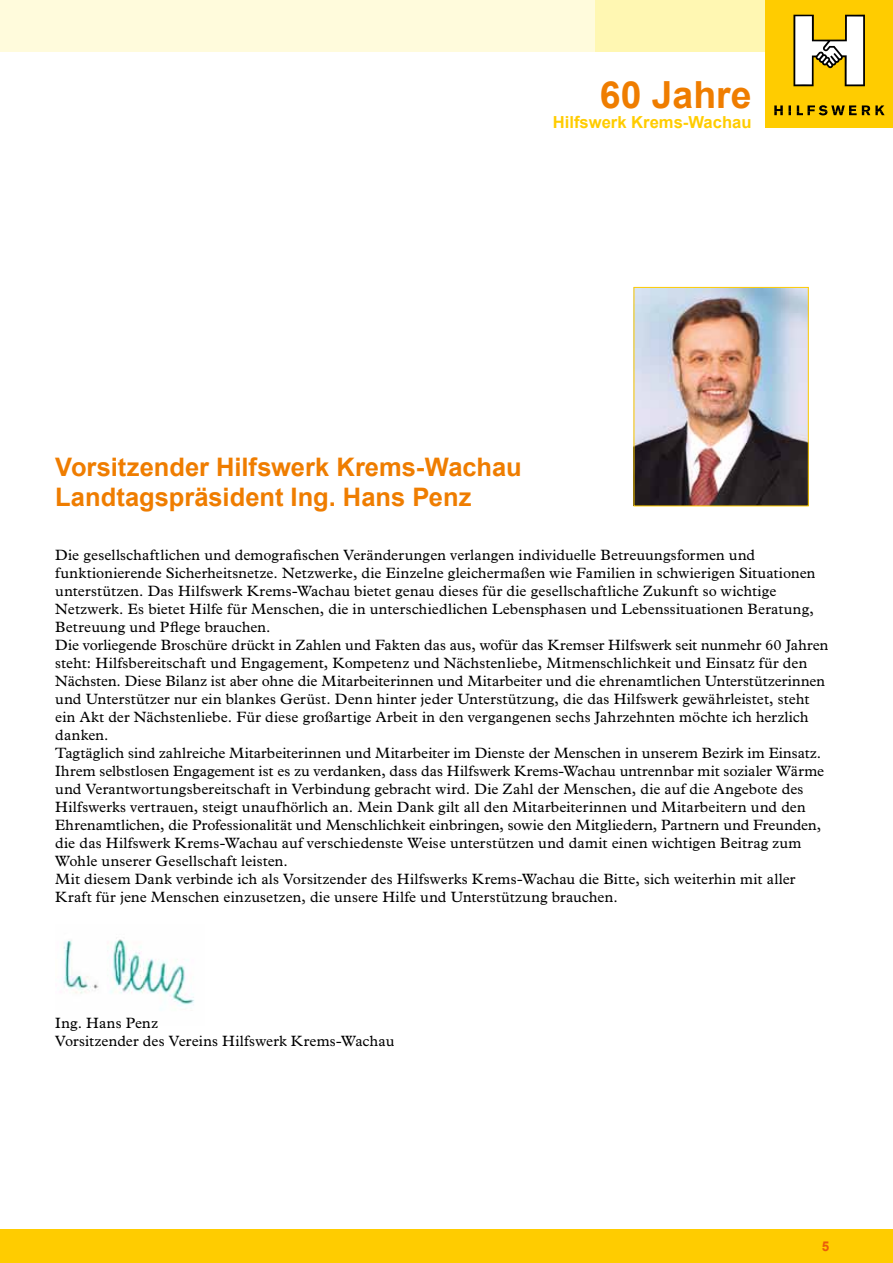
<style>
.page{position:relative;width:893px;height:1263px;background:#fff}
.page>*{position:absolute;margin:0;border:0;box-sizing:border-box;transform-origin:0 0}
.t1{font:700 37.35px "Arial";color:#ef7d00}
.t2{font:700 25.5px/30px "Arial";color:#ef7d00}
.t3{font:700 16.65px "Arial";color:#fc0}
.t4{font:15px/18px "Plantin";letter-spacing:.01em;color:#000}
.t5{font:700 13.5px "Arial";color:#ea5b0b}
</style>
<div class="page">
<div style="left:0;top:1229px;width:893px;height:34px;background:#fc0"></div>
<div style="left:0;top:0;width:893px;height:51px;background:#fffbdc"></div>
<div style="left:595px;top:0;width:298px;height:51px;background:#fff7b2"></div>
<div style="left:765px;top:0;width:128px;height:128px;background:#fc0"></div>
<svg style="left:774px;top:105px;width:111px;height:10px"></svg>
<svg style="left:793px;top:15px;width:72px;height:71px"></svg>
<img style="left:63px;top:939px;width:131px;height:67px">
<img style="left:636px;top:289px;width:171px;height:215px">
<div style="left:634px;top:287px;width:175px;height:219px;border:1px solid #fc0"></div>
<h1 class="t1" style="left:600px;top:70px;width:153px">60 Jahre</h1>
<p class="t3" style="left:553px;top:111px;width:200px">Hilfswerk Krems-Wachau</p>
<h2 class="t2" style="left:55px;top:452px;width:468px">Vorsitzender Hilfswerk Krems-Wachau<br>Landtagspräsident Ing. Hans Penz</h2>
<p class="t4" style="left:55px;top:545px;width:775px">Die gesellschaftlichen und demografischen Veränderungen verlangen individuelle Betreuungsformen und funktionierende Sicherheitsnetze. Netzwerke, die Einzelne gleichermaßen wie Familien in schwierigen Situationen unterstützen. Das Hilfswerk Krems-Wachau bietet genau dieses für die gesellschaftliche Zukunft so wichtige Netzwerk. Es bietet Hilfe für Menschen, die in unterschiedlichen Lebensphasen und Lebenssituationen Beratung, Betreuung und Pflege brauchen.<br>Die vorliegende Broschüre drückt in Zahlen und Fakten das aus, wofür das Kremser Hilfswerk seit nunmehr 60 Jahren steht: Hilfsbereitschaft und Engagement, Kompetenz und Nächstenliebe, Mitmenschlichkeit und Einsatz für den Nächsten. Diese Bilanz ist aber ohne die Mitarbeiterinnen und Mitarbeiter und die ehrenamtlichen Unterstützerinnen und Unterstützer nur ein blankes Gerüst. Denn hinter jeder Unterstützung, die das Hilfswerk gewährleistet, steht ein Akt der Nächstenliebe. Für diese großartige Arbeit in den vergangenen sechs Jahrzehnten möchte ich herzlich danken.<br>Tagtäglich sind zahlreiche Mitarbeiterinnen und Mitarbeiter im Dienste der Menschen in unserem Bezirk im Einsatz.<br>Ihrem selbstlosen Engagement ist es zu verdanken, dass das Hilfswerk Krems-Wachau untrennbar mit sozialer Wärme und Verantwortungsbereitschaft in Verbindung gebracht wird. Die Zahl der Menschen, die auf die Angebote des Hilfswerks vertrauen, steigt unaufhörlich an. Mein Dank gilt all den Mitarbeiterinnen und Mitarbeitern und den Ehrenamtlichen, die Professionalität und Menschlichkeit einbringen, sowie den Mitgliedern, Partnern und Freunden, die das Hilfswerk Krems-Wachau auf verschiedenste Weise unterstützen und damit einen wichtigen Beitrag zum Wohle unserer Gesellschaft leisten.<br>Mit diesem Dank verbinde ich als Vorsitzender des Hilfswerks Krems-Wachau die Bitte, sich weiterhin mit aller Kraft für jene Menschen einzusetzen, die unsere Hilfe und Unterstützung brauchen.</p>
<p class="t4" style="left:55px;top:1013px;width:340px">Ing. Hans Penz<br>Vorsitzender des Vereins Hilfswerk Krems-Wachau</p>
<p class="t5" style="left:822px;top:1237px;width:9px">5</p>
</div>
